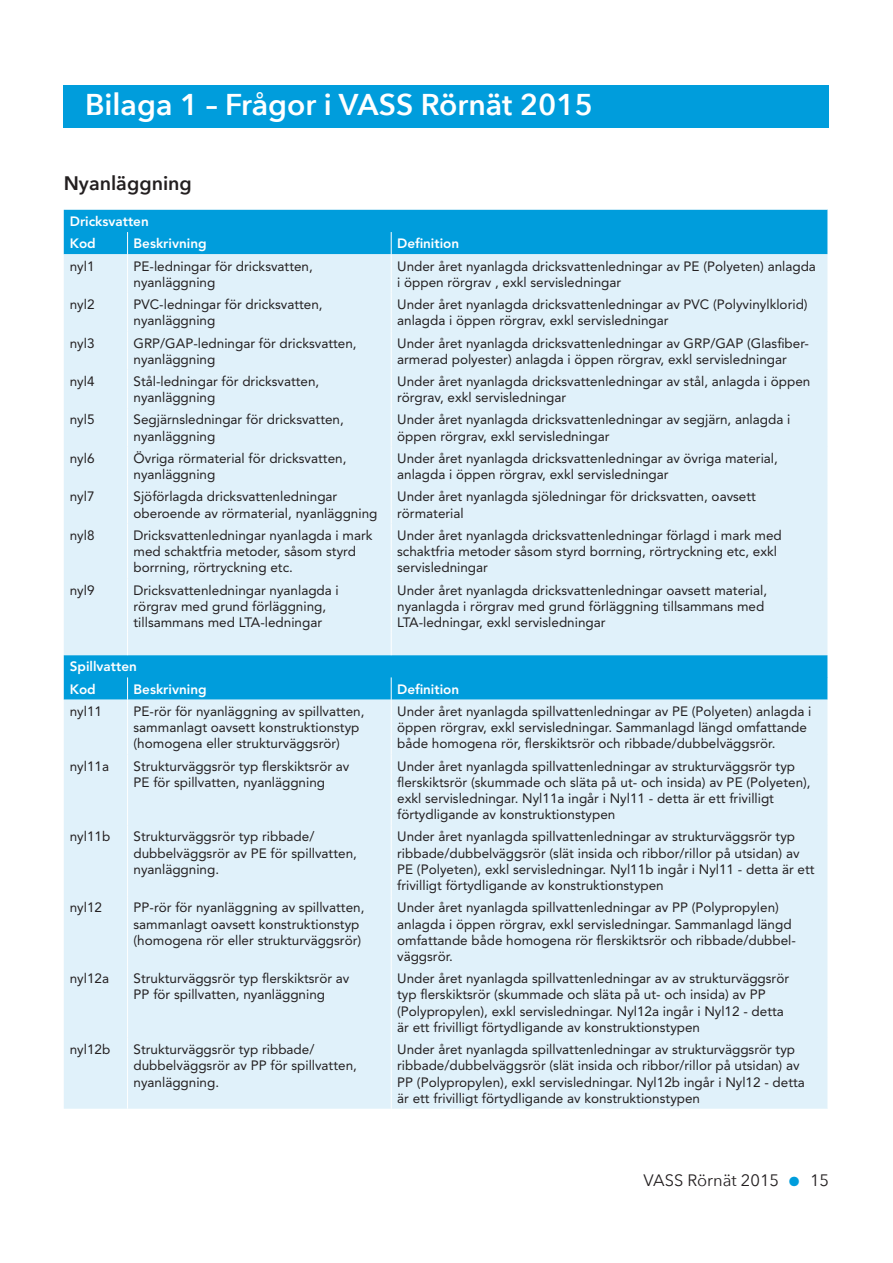
<style>
.page{position:relative;width:893px;height:1263px;background:#fff}
.page>*{position:absolute;margin:0;border:0;box-sizing:border-box;transform-origin:0 0}
.t1{font:600 30px "Avenir Next";color:#fff}
.t2{font:600 19.5px "Avenir Next";color:#231f20}
.t3{font:16.5px "Avenir Next";color:#231f20}
.t4{font:13.5px/16.2px "Avenir";color:#231f20}
.t5{font:800 13.5px/22.2px "Avenir";color:#fff}
.s1{font-family:"Avenir";font-size:27px;color:#009ddc}
</style>
<div class="page">
<div style="left:64px;top:210px;width:764px;height:44px;background:#009ddc"></div>
<div style="left:64px;top:254px;width:764px;height:855px;background:#e0f1fa"></div>
<svg style="left:127px;top:232px;width:1px;height:22px"></svg>
<svg style="left:391px;top:232px;width:1px;height:22px"></svg>
<hr style="left:127px;top:254px;width:1px;height:39px;background:#fff">
<hr style="left:391px;top:254px;width:1px;height:39px;background:#fff">
<hr style="left:127px;top:293px;width:1px;height:38px;background:#fff">
<hr style="left:391px;top:293px;width:1px;height:38px;background:#fff">
<hr style="left:127px;top:331px;width:1px;height:39px;background:#fff">
<hr style="left:391px;top:331px;width:1px;height:39px;background:#fff">
<hr style="left:127px;top:370px;width:1px;height:38px;background:#fff">
<hr style="left:391px;top:370px;width:1px;height:38px;background:#fff">
<hr style="left:127px;top:408px;width:1px;height:39px;background:#fff">
<hr style="left:391px;top:408px;width:1px;height:39px;background:#fff">
<hr style="left:127px;top:447px;width:1px;height:38px;background:#fff">
<hr style="left:391px;top:447px;width:1px;height:38px;background:#fff">
<hr style="left:127px;top:485px;width:1px;height:39px;background:#fff">
<hr style="left:391px;top:485px;width:1px;height:39px;background:#fff">
<hr style="left:127px;top:524px;width:1px;height:54px;background:#fff">
<hr style="left:391px;top:524px;width:1px;height:54px;background:#fff">
<hr style="left:127px;top:578px;width:1px;height:55px;background:#fff">
<hr style="left:391px;top:578px;width:1px;height:55px;background:#fff">
<svg style="left:127px;top:633px;width:1px;height:22px"></svg>
<svg style="left:391px;top:633px;width:1px;height:22px"></svg>
<svg style="left:127px;top:677px;width:1px;height:23px"></svg>
<svg style="left:391px;top:677px;width:1px;height:23px"></svg>
<hr style="left:127px;top:700px;width:1px;height:54px;background:#fff">
<hr style="left:391px;top:700px;width:1px;height:54px;background:#fff">
<hr style="left:127px;top:754px;width:1px;height:71px;background:#fff">
<hr style="left:391px;top:754px;width:1px;height:71px;background:#fff">
<hr style="left:127px;top:825px;width:1px;height:71px;background:#fff">
<hr style="left:391px;top:825px;width:1px;height:71px;background:#fff">
<hr style="left:127px;top:896px;width:1px;height:71px;background:#fff">
<hr style="left:391px;top:896px;width:1px;height:71px;background:#fff">
<hr style="left:127px;top:967px;width:1px;height:71px;background:#fff">
<hr style="left:391px;top:967px;width:1px;height:71px;background:#fff">
<hr style="left:127px;top:1038px;width:1px;height:71px;background:#fff">
<hr style="left:391px;top:1038px;width:1px;height:71px;background:#fff">
<div style="left:64px;top:85px;width:765px;height:43px;background:#009ddc"></div>
<h1 class="t1" style="left:85px;top:79px;width:509px">Bilaga 1 – Frågor i VASS Rörnät 2015</h1>
<h2 class="t2" style="left:64px;top:166px;width:130px">Nyanläggning</h2>
<p class="t5" style="left:70px;top:210px;width:81px">Dricksvatten<br>Kod</p>
<p class="t5" style="left:134px;top:232px;width:75px">Beskrivning</p>
<p class="t5" style="left:397px;top:232px;width:64px">Definition</p>
<p class="t4" style="left:70px;top:258px;width:26px">nyl1</p>
<p class="t4" style="left:134px;top:258px;width:181px">PE-ledningar för dricksvatten, nyanläggning</p>
<p class="t4" style="left:397px;top:258px;width:420px">Under året nyanlagda dricksvattenledningar av PE (Polyeten) anlagda i öppen rörgrav , exkl servisledningar</p>
<p class="t4" style="left:70px;top:296px;width:26px">nyl2</p>
<p class="t4" style="left:134px;top:296px;width:191px">PVC-ledningar för dricksvatten, nyanläggning</p>
<p class="t4" style="left:397px;top:296px;width:412px">Under året nyanlagda dricksvattenledningar av PVC (Polyvinylklorid) anlagda i öppen rörgrav, exkl servisledningar</p>
<p class="t4" style="left:70px;top:335px;width:26px">nyl3</p>
<p class="t4" style="left:134px;top:335px;width:225px">GRP/GAP-ledningar för dricksvatten, nyanläggning</p>
<p class="t4" style="left:397px;top:335px;width:413px">Under året nyanlagda dricksvattenledningar av GRP/GAP (Glasfiber&shy;armerad polyester) anlagda i öppen rörgrav, exkl servisledningar</p>
<p class="t4" style="left:70px;top:373px;width:26px">nyl4</p>
<p class="t4" style="left:134px;top:373px;width:187px">Stål-ledningar för dricksvatten, nyanläggning</p>
<p class="t4" style="left:397px;top:373px;width:415px">Under året nyanlagda dricksvattenledningar av stål, anlagda i öppen rörgrav, exkl servisledningar</p>
<p class="t4" style="left:70px;top:412px;width:26px">nyl5</p>
<p class="t4" style="left:134px;top:412px;width:212px">Segjärnsledningar för dricksvatten, nyanläggning</p>
<p class="t4" style="left:397px;top:412px;width:395px">Under året nyanlagda dricksvattenledningar av segjärn, anlagda i öppen rörgrav, exkl servisledningar</p>
<p class="t4" style="left:70px;top:450px;width:26px">nyl6</p>
<p class="t4" style="left:134px;top:450px;width:214px">Övriga rörmaterial för dricksvatten, nyanläggning</p>
<p class="t4" style="left:397px;top:450px;width:382px">Under året nyanlagda dricksvattenledningar av övriga material, anlagda i öppen rörgrav, exkl servisledningar</p>
<p class="t4" style="left:70px;top:489px;width:26px">nyl7</p>
<p class="t4" style="left:134px;top:489px;width:245px">Sjöförlagda dricksvattenledningar oberoende av rörmaterial, nyanläggning</p>
<p class="t4" style="left:397px;top:489px;width:360px">Under året nyanlagda sjöledningar för dricksvatten, oavsett rörmaterial</p>
<p class="t4" style="left:70px;top:527px;width:26px">nyl8</p>
<p class="t4" style="left:134px;top:527px;width:241px">Dricksvattenledningar nyanlagda i mark med schaktfria metoder, såsom styrd borrning, rörtryckning etc.</p>
<p class="t4" style="left:397px;top:527px;width:386px">Under året nyanlagda dricksvattenledningar förlagd i mark med schaktfria metoder såsom styrd borrning, rörtryckning etc, exkl servisledningar</p>
<p class="t4" style="left:70px;top:582px;width:26px">nyl9</p>
<p class="t4" style="left:134px;top:582px;width:207px">Dricksvattenledningar nyanlagda i rörgrav med grund förläggning, tillsammans med LTA-ledningar</p>
<p class="t4" style="left:397px;top:582px;width:371px">Under året nyanlagda dricksvattenledningar oavsett material, nyanlagda i rörgrav med grund förläggning tillsammans med<br>LTA-ledningar, exkl servisledningar</p>
<p class="t5" style="left:70px;top:656px;width:69px">Spillvatten<br>Kod</p>
<p class="t5" style="left:134px;top:678px;width:75px">Beskrivning</p>
<p class="t5" style="left:397px;top:678px;width:64px">Definition</p>
<p class="t4" style="left:70px;top:703px;width:34px">nyl11</p>
<p class="t4" style="left:134px;top:703px;width:232px">PE-rör för nyanläggning av spillvatten, sammanlagt oavsett konstruktionstyp (homogena eller strukturväggsrör)</p>
<p class="t4" style="left:397px;top:703px;width:416px">Under året nyanlagda spillvattenledningar av PE (Polyeten) anlagda i öppen rörgrav, exkl servisledningar. Sammanlagd längd omfattande både homogena rör, flerskiktsrör och ribbade/dubbelväggsrör.</p>
<p class="t4" style="left:70px;top:758px;width:41px">nyl11a</p>
<p class="t4" style="left:134px;top:758px;width:217px">Strukturväggsrör typ flerskiktsrör av<br>PE för spillvatten, nyanläggning</p>
<p class="t4" style="left:397px;top:758px;width:415px">Under året nyanlagda spillvattenledningar av strukturväggsrör typ flerskiktsrör (skummade och släta på ut- och insida) av PE (Polyeten), exkl servisledningar. Nyl11a ingår i Nyl11 - detta är ett frivilligt förtydligande av konstruktionstypen</p>
<p class="t4" style="left:70px;top:829px;width:42px">nyl11b</p>
<p class="t4" style="left:134px;top:829px;width:225px">Strukturväggsrör typ ribbade/ dubbelväggsrör av PE för spillvatten, nyanläggning.</p>
<p class="t4" style="left:397px;top:829px;width:419px">Under året nyanlagda spillvattenledningar av strukturväggsrör typ ribbade/dubbelväggsrör (slät insida och ribbor/rillor på utsidan) av PE (Polyeten), exkl servisledningar. Nyl11b ingår i Nyl11 - detta är ett frivilligt förtydligande av konstruktionstypen</p>
<p class="t4" style="left:70px;top:899px;width:34px">nyl12</p>
<p class="t4" style="left:134px;top:899px;width:232px">PP-rör för nyanläggning av spillvatten, sammanlagt oavsett konstruktionstyp (homogena rör eller strukturväggsrör)</p>
<p class="t4" style="left:397px;top:899px;width:400px">Under året nyanlagda spillvattenledningar av PP (Polypropylen) anlagda i öppen rörgrav, exkl servisledningar. Sammanlagd längd omfattande både homogena rör flerskiktsrör och ribbade/dubbel&shy;väggsrör.</p>
<p class="t4" style="left:70px;top:970px;width:41px">nyl12a</p>
<p class="t4" style="left:134px;top:970px;width:217px">Strukturväggsrör typ flerskiktsrör av<br>PP för spillvatten, nyanläggning</p>
<p class="t4" style="left:397px;top:970px;width:393px">Under året nyanlagda spillvattenledningar av av strukturväggsrör typ flerskiktsrör (skummade och släta på ut- och insida) av PP (Polypropylen), exkl servisledningar. Nyl12a ingår i Nyl12 - detta är ett frivilligt förtydligande av konstruktionstypen</p>
<p class="t4" style="left:70px;top:1041px;width:42px">nyl12b</p>
<p class="t4" style="left:134px;top:1041px;width:225px">Strukturväggsrör typ ribbade/ dubbelväggsrör av PP för spillvatten, nyanläggning.</p>
<p class="t4" style="left:397px;top:1041px;width:409px">Under året nyanlagda spillvattenledningar av strukturväggsrör typ ribbade/dubbelväggsrör (slät insida och ribbor/rillor på utsidan) av PP (Polypropylen), exkl servisledningar. Nyl12b ingår i Nyl12 - detta är ett frivilligt förtydligande av konstruktionstypen</p>
<p class="t3" style="left:643px;top:1166px;width:187px">VASS Rörnät 2015 <span class="s1">•</span> 15</p>
</div>
